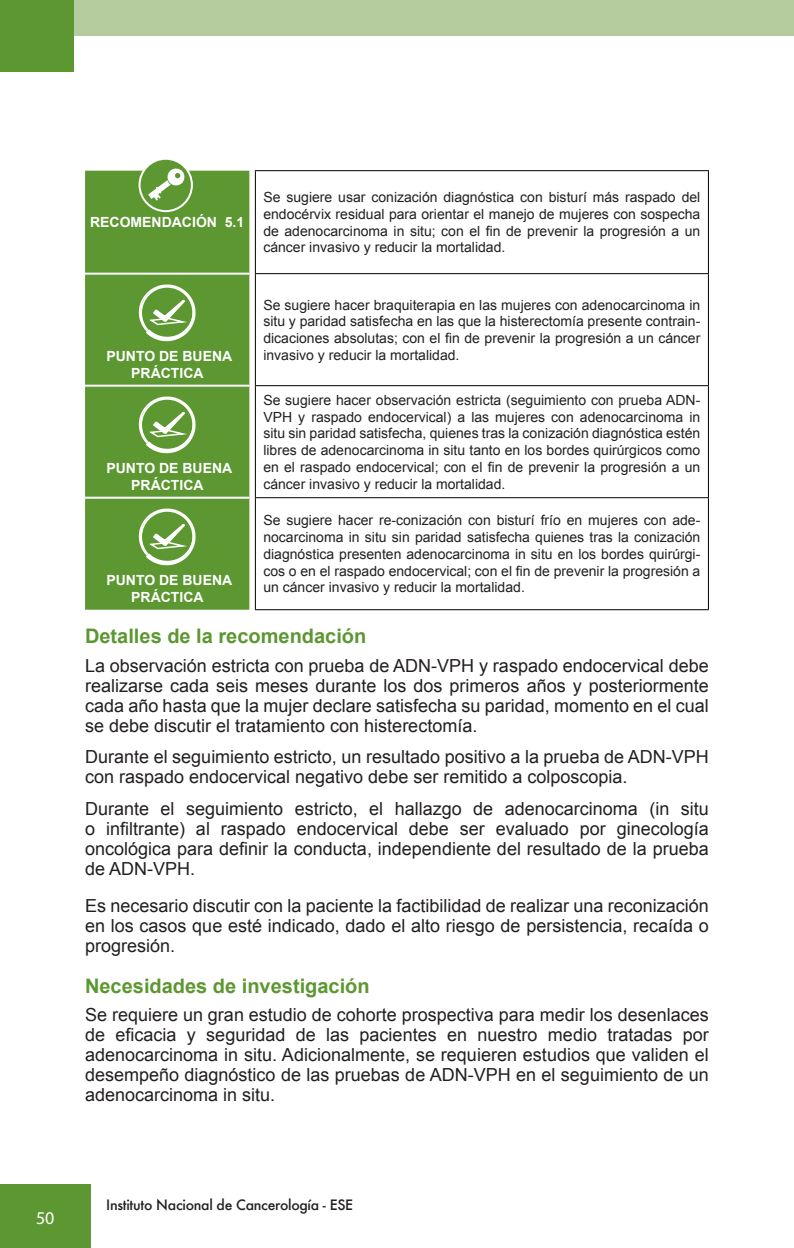
<style>
.page{position:relative;width:794px;height:1248px;background:#fff}
.page>*{position:absolute;margin:0;border:0;box-sizing:border-box;transform-origin:0 0}
.t1{font:700 20px "Arial";color:#5c9731}
.t2{font:18px/20px "Arial";color:#231f20;text-align:justify}
.t3{font:18px "Myriad Pro";color:#fff}
.t4{font:14px/16.8px "Arial";color:#231f20;text-align:justify}
.t5{font:700 14px/16.8px "Arial";color:#fff;text-align:center}
.t6{font:500 14px "Futura";letter-spacing:-.02em;color:#231f20}
</style>
<div class="page">
<div style="left:0;top:1184px;width:91px;height:63px;background:#5c9731"></div>
<div style="left:0;top:0;width:794px;height:35px;background:#b5cc9e"></div>
<div style="left:0;top:0;width:74px;height:72px;background:#5c9731"></div>
<div style="left:85px;top:171px;width:164px;height:438px;background:#5c9731"></div>
<hr style="left:255px;top:273px;width:454px;height:1px;background:#000">
<hr style="left:255px;top:385px;width:454px;height:1px;background:#000">
<hr style="left:255px;top:497px;width:454px;height:1px;background:#000">
<hr style="left:255px;top:170px;width:454px;height:1px;background:#000">
<hr style="left:255px;top:171px;width:1px;height:102px;background:#000">
<hr style="left:708px;top:171px;width:1px;height:102px;background:#000">
<hr style="left:255px;top:274px;width:1px;height:111px;background:#000">
<hr style="left:708px;top:274px;width:1px;height:111px;background:#000">
<hr style="left:255px;top:386px;width:1px;height:111px;background:#000">
<hr style="left:708px;top:386px;width:1px;height:111px;background:#000">
<hr style="left:255px;top:498px;width:1px;height:111px;background:#000">
<hr style="left:708px;top:498px;width:1px;height:111px;background:#000">
<hr style="left:255px;top:609px;width:454px;height:1px;background:#000">
<hr style="left:85px;top:272px;width:164px;height:2px;background:#fff">
<hr style="left:85px;top:384px;width:164px;height:2px;background:#fff">
<hr style="left:85px;top:496px;width:164px;height:2px;background:#fff">
<svg style="left:139px;top:284px;width:57px;height:57px"></svg>
<svg style="left:139px;top:396px;width:57px;height:57px"></svg>
<svg style="left:139px;top:508px;width:57px;height:57px"></svg>
<svg style="left:139px;top:159px;width:53px;height:52px"></svg>
<div style="left:138px;top:158px;width:55px;height:54px;border:2px solid #fff;border-radius:50%"></div>
<svg style="left:148px;top:167px;width:37px;height:33px"></svg>
<p class="t5" style="left:90px;top:214px;width:156px">RECOMENDACIÓN 5.1</p>
<p class="t5" style="left:106px;top:348px;width:127px">PUNTO DE BUENA<br>PRÁCTICA</p>
<p class="t5" style="left:106px;top:460px;width:127px">PUNTO DE BUENA<br>PRÁCTICA</p>
<p class="t4" style="left:263px;top:189px;width:438px">Se sugiere usar conización diagnóstica con bisturí más raspado del endocérvix residual para orientar el manejo de mujeres con sospecha de adenocarcinoma in situ; con el fin de prevenir la progresión a un cáncer invasivo y reducir la mortalidad.</p>
<p class="t4" style="left:263px;top:296px;width:438px">Se sugiere hacer braquiterapia en las mujeres con adenocarcinoma in situ y paridad satisfecha en las que la histerectomía presente contrain&shy;dicaciones absolutas; con el fin de prevenir la progresión a un cáncer invasivo y reducir la mortalidad.</p>
<p class="t4" style="left:263px;top:391px;width:438px">Se sugiere hacer observación estricta (seguimiento con prueba ADN-VPH y raspado endocervical) a las mujeres con adenocarcinoma in situ sin paridad satisfecha, quienes tras la conización diagnóstica estén libres de adenocarcinoma in situ tanto en los bordes quirúrgicos como en el raspado endocervical; con el fin de prevenir la progresión a un cáncer invasivo y reducir la mortalidad.</p>
<p class="t4" style="left:263px;top:512px;width:438px">Se sugiere hacer re-conización con bisturí frío en mujeres con ade&shy;nocarcinoma in situ sin paridad satisfecha quienes tras la conización diagnóstica presenten adenocarcinoma in situ en los bordes quirúrgi&shy;cos o en el raspado endocervical; con el fin de prevenir la progresión a un cáncer invasivo y reducir la mortalidad.</p>
<h1 class="t1" style="left:85px;top:623px;width:283px">Detalles de la recomendación</h1>
<p class="t2" style="left:85px;top:655px;width:625px">La observación estricta con prueba de ADN-VPH y raspado endocervical debe realizarse cada seis meses durante los dos primeros años y posteriormente cada año hasta que la mujer declare satisfecha su paridad, momento en el cual se debe discutir el tratamiento con histerectomía.</p>
<p class="t2" style="left:85px;top:747px;width:625px">Durante el seguimiento estricto, un resultado positivo a la prueba de ADN-VPH con raspado endocervical negativo debe ser remitido a colposcopia.</p>
<p class="t2" style="left:85px;top:798px;width:625px">Durante el seguimiento estricto, el hallazgo de adenocarcinoma (in situ o infiltrante) al raspado endocervical debe ser evaluado por ginecología oncológica para definir la conducta, independiente del resultado de la prueba de ADN-VPH.</p>
<p class="t2" style="left:85px;top:895px;width:625px">Es necesario discutir con la paciente la factibilidad de realizar una reconización en los casos que esté indicado, dado el alto riesgo de persistencia, recaída o progresión.</p>
<h1 class="t1" style="left:85px;top:972px;width:286px">Necesidades de investigación</h1>
<p class="t2" style="left:85px;top:1004px;width:625px">Se requiere un gran estudio de cohorte prospectiva para medir los desenlaces de eficacia y seguridad de las pacientes en nuestro medio tratadas por adenocarcinoma in situ. Adicionalmente, se requieren estudios que validen el desempeño diagnóstico de las pruebas de ADN-VPH en el seguimiento de un adenocarcinoma in situ.</p>
<p class="t5" style="left:106px;top:572px;width:127px">PUNTO DE BUENA<br>PRÁCTICA</p>
<p class="t3" style="left:36px;top:1206px;width:20px">50</p>
<p class="t6" style="left:106px;top:1195px;width:248px">Instituto Nacional de Cancerología - ESE</p>
</div>
